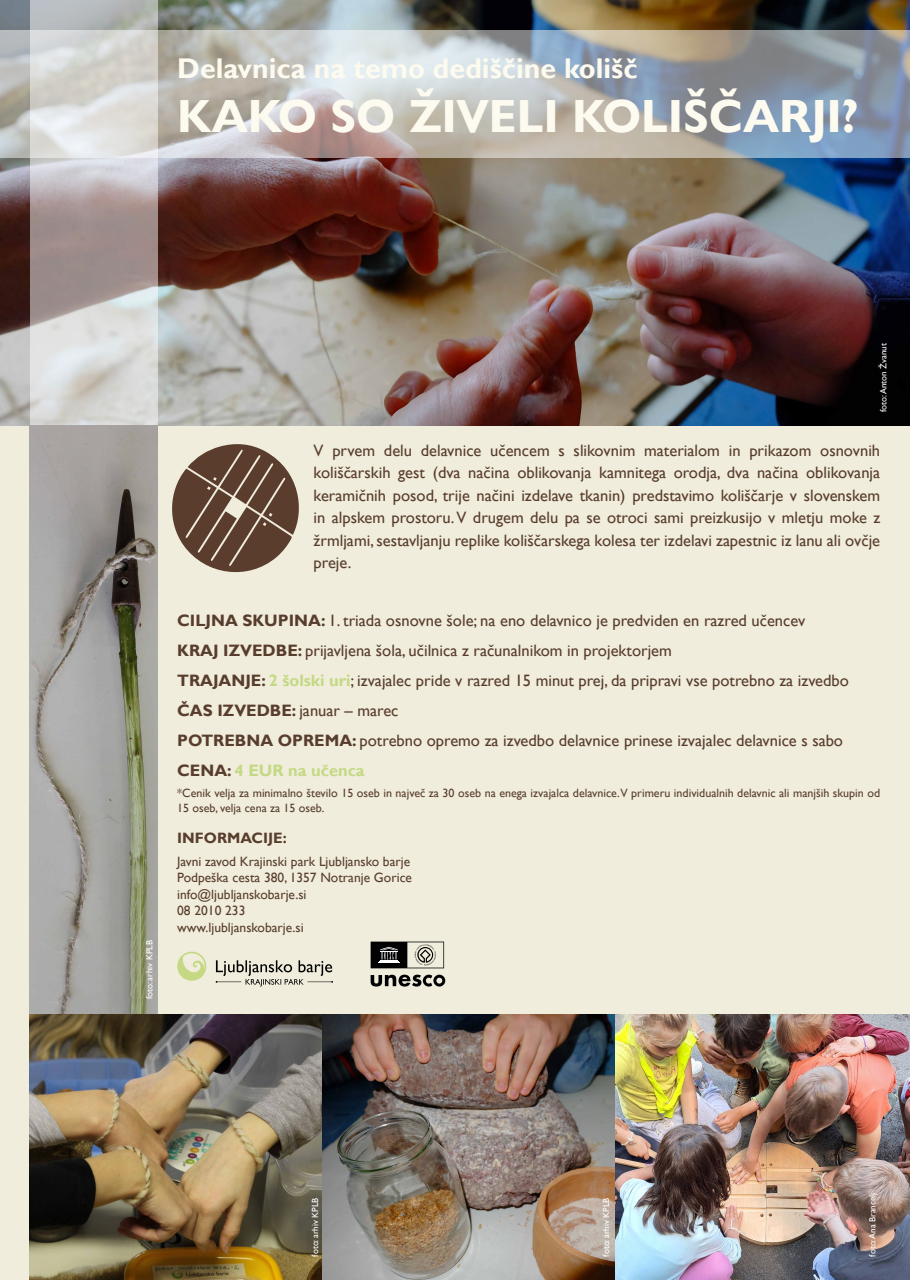
<style>
.page{position:relative;width:910px;height:1280px;background:#f0eddd}
.page>*{position:absolute;margin:0;border:0;box-sizing:border-box;transform-origin:0 0}
.t1{font:700 46.5px "Gill Sans Nova";color:#fdfbef}
.t2{font:700 28.5px "Gill Sans";color:#fdfbef}
.t3{font:16.5px/22.5px "Gill Sans";color:#593d2c;text-align:justify}
.t4{font:700 15px "Gill Sans";color:#593d2c}
.t5{font:13.5px/16.5px "Gill Sans";color:#593d2c}
.t6{font:12px/15px "Gill Sans";color:#593d2c}
.t7{font:9px "Gill Sans";color:#fff}
.s1{font-weight:700}
.s2{font-weight:700;color:#c4d983}
</style>
<div class="page">
<img style="left:0;top:0;width:910px;height:425px">
<svg style="left:0;top:30px;width:910px;height:127px;background:#acafb1"></svg>
<svg style="left:216px;top:960px;width:117px;height:26px"></svg>
<svg style="left:177px;top:951px;width:30px;height:30px"></svg>
<svg style="left:30px;top:0;width:127px;height:425px;background:#c7c3c2"></svg>
<img style="left:30px;top:425px;width:127px;height:589px">
<svg style="left:172px;top:444px;width:127px;height:129px"></svg>
<img style="left:30px;top:1014px;width:880px;height:266px">
<svg style="left:371px;top:975px;width:74px;height:11px"></svg>
<svg style="left:371px;top:941px;width:73px;height:27px"></svg>
<h2 class="t2" style="left:177px;top:51px;width:462px">Delavnica na temo dediščine kolišč</h2>
<h1 class="t1" style="left:177px;top:88px;width:683px">KAKO SO ŽIVELI KOLIŠČARJI?</h1>
<p class="t7" style="left:144px;top:999px;width:60px;rotate:-90deg">foto: arhiv KPLB</p>
<p class="t7" style="left:878px;top:412px;width:70px;rotate:-90deg">foto: Anton Žvanut</p>
<p class="t3" style="left:314px;top:439px;width:568px">V prvem delu delavnice učencem s slikovnim materialom in prikazom osnovnih koliščarskih gest (dva načina oblikovanja kamnitega orodja, dva načina oblikovanja keramičnih posod, trije načini izdelave tkanin) predstavimo koliščarje v slovenskem in alpskem prostoru. V drugem delu pa se otroci sami preizkusijo v mletju moke z žrmljami, sestavljanju replike koliščarskega kolesa ter izdelavi zapestnic iz lanu ali ovčje preje.</p>
<p class="t3" style="left:177px;top:606px;width:673px;line-height:30px;text-align:left"><span class="s1">CILJNA SKUPINA:</span> 1. triada osnovne šole; na eno delavnico je predviden en razred učencev <span class="s1">KRAJ IZVEDBE:</span> prijavljena šola, učilnica z računalnikom in projektorjem<br><span class="s1">TRAJANJE:</span> <span class="s2">2 šolski uri</span>; izvajalec pride v razred 15 minut prej, da pripravi vse potrebno za izvedbo <span class="s1">ČAS IZVEDBE:</span> januar – marec<br><span class="s1">POTREBNA OPREMA:</span> potrebno opremo za izvedbo delavnice prinese izvajalec delavnice s sabo <span class="s1">CENA:</span> <span class="s2">4 EUR na učenca</span></p>
<p class="t6" style="left:177px;top:786px;width:704px">*Cenik velja za minimalno število 15 oseb in največ za 30 oseb na enega izvajalca delavnice.V primeru individualnih delavnic ali manjših skupin od<br>15 oseb, velja cena za 15 oseb.</p>
<p class="t4" style="left:177px;top:829px;width:111px">INFORMACIJE:</p>
<p class="t5" style="left:177px;top:853px;width:236px">Javni zavod Krajinski park Ljubljansko barje<br>Podpeška cesta 380, 1357 Notranje Gorice info@ljubljanskobarje.si<br>08 2010 233<br>www.ljubljanskobarje.si</p>
<p class="t7" style="left:310px;top:1256px;width:60px;rotate:-90deg">foto: arhiv KPLB</p>
<p class="t7" style="left:601px;top:1256px;width:60px;rotate:-90deg">foto: arhiv KPLB</p>
<p class="t7" style="left:867px;top:1256px;width:65px;rotate:-90deg">foto: Ana Brancelj</p>
</div>
